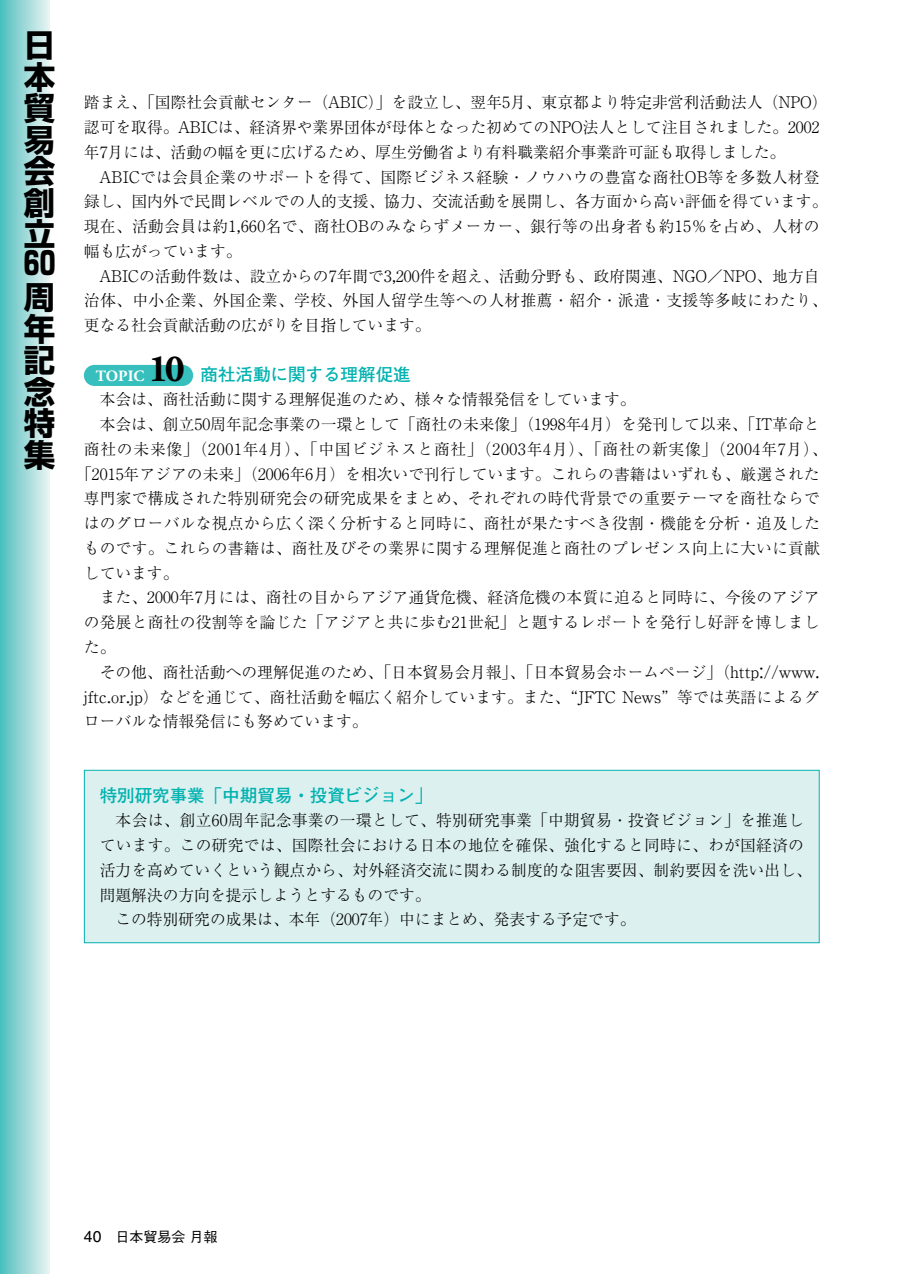
<style>
.page{position:relative;width:902px;height:1274px;background:#fff}
.page>*{position:absolute;margin:0;border:0;box-sizing:border-box;transform-origin:0 0}
.t1{font:700 31.5px/31.5px "Shin Go";color:#000;text-align:justify}
.t2{font:700 31.5px "Shingo Num";color:#000}
.t3{font:700 17.5px "Futo Go B101";color:#00b2b0}
.t4{font:300 15.75px/24.7px "Ryumin";letter-spacing:.005em;color:#000}
.t5{font:300 15.75px "Ryumin";letter-spacing:.05em;color:#000}
.t6{font:700 15.75px "Adobe Garamond";color:#fff}
.t7{font:500 14px "Gothic BBB";color:#000}
.s1{font-family:"Rm Alpha";font-weight:400}
.s2{font-family:"Ryumin Num";font-weight:400}
.s3{font-family:"Adobe Garamond";font-size:38.5px;color:#000}
.s4{font-family:"Helvetica";font-weight:400;font-size:15.75px}
</style>
<div class="page">
<div style="left:84px;top:365px;width:109px;height:21px;background:#37bfbe;border-radius:11px"></div>
<div style="left:85px;top:771px;width:733px;height:171px;background:#dcf0ef"></div>
<div style="left:84px;top:770px;width:735px;height:173px;border:1px solid #00b2b0"></div>
<div style="left:0;top:0;width:50px;height:1274px;background:linear-gradient(to right,#4dbebe,#e8f3f2)"></div>
<h1 class="t1" style="left:24px;top:34px;width:33px">日本貿易会創立</h1>
<h1 class="t2" style="left:24px;top:246px;width:33px">60</h1>
<h1 class="t1" style="left:24px;top:286px;width:33px">周年記念特集</h1>
<p class="t4" style="left:84px;top:92px;width:745px">踏まえ、「国際社会貢献センター（<span class="s1">ABIC</span>）」を設立し、翌年<span class="s2">5</span>月、東京都より特定非営利活動法人（<span class="s1">NPO</span>）認可を取得。<span class="s1">ABIC</span>は、経済界や業界団体が母体となった初めての<span class="s1">NPO</span>法人として注目されました。<span class="s2">2002</span>年<span class="s2">7</span>月には、活動の幅を更に広げるため、厚生労働省より有料職業紹介事業許可証も取得しました。</p>
<p class="t4" style="left:84px;top:166px;width:745px;text-indent:16px"><span class="s1">ABIC</span>では会員企業のサポートを得て、国際ビジネス経験・ノウハウの豊富な商社<span class="s1">OB</span>等を多数人材登録し、国内外で民間レベルでの人的支援、協力、交流活動を展開し、各方面から高い評価を得ています。現在、活動会員は約<span class="s2">1</span><span class="s1">,</span><span class="s2">660</span>名で、商社<span class="s1">OB</span>のみならずメーカー、銀行等の出身者も約<span class="s2">15</span>％を占め、人材の幅も広がっています。</p>
<p class="t4" style="left:84px;top:265px;width:745px;text-indent:16px"><span class="s1">ABIC</span>の活動件数は、設立からの<span class="s2">7</span>年間で<span class="s2">3</span><span class="s1">,</span><span class="s2">200</span>件を超え、活動分野も、政府関連、<span class="s1">NGO</span>／<span class="s1">NPO</span>、地方自治体、中小企業、外国企業、学校、外国人留学生等への人材推薦・紹介・派遣・支援等多岐にわたり、更なる社会貢献活動の広がりを目指しています。</p>
<p class="t6" style="left:96px;top:369px;width:50px">TOPIC</p>
<p class="t3" style="left:148px;top:367px;width:263px"><span class="s3">10</span> 商社活動に関する理解促進</p>
<p class="t4" style="left:100px;top:389px;width:537px">本会は、商社活動に関する理解促進のため、様々な情報発信をしています。</p>
<p class="t4" style="left:100px;top:414px;width:721px">本会は、創立<span class="s2">50</span>周年記念事業の一環として「商社の未来像」（<span class="s2">1998</span>年<span class="s2">4</span>月）を発刊して以来、「<span class="s1">IT</span>革命と</p>
<p class="t5" style="left:84px;top:444px;width:745px">商社の未来像」（<span class="s2">2001</span>年<span class="s2">4</span>月）、「中国ビジネスと商社」（<span class="s2">2003</span>年<span class="s2">4</span>月）、「商社の新実像」（<span class="s2">2004</span>年<span class="s2">7</span>月）、</p>
<p class="t4" style="left:76px;top:464px;width:744px">「<span class="s2">2015</span>年アジアの未来」（<span class="s2">2006</span>年<span class="s2">6</span>月）を相次いで刊行しています。これらの書籍はいずれも、厳選された</p>
<p class="t4" style="left:84px;top:488px;width:737px">専門家で構成された特別研究会の研究成果をまとめ、それぞれの時代背景での重要テーマを商社ならで</p>
<p class="t4" style="left:84px;top:513px;width:737px">はのグローバルな視点から広く深く分析すると同時に、商社が果たすべき役割・機能を分析・追及した</p>
<p class="t4" style="left:84px;top:538px;width:737px">ものです。これらの書籍は、商社及びその業界に関する理解促進と商社のプレゼンス向上に大いに貢献</p>
<p class="t4" style="left:84px;top:563px;width:96px">しています。</p>
<p class="t4" style="left:100px;top:587px;width:721px">また、<span class="s2">2000</span>年<span class="s2">7</span>月には、商社の目からアジア通貨危機、経済危機の本質に迫ると同時に、今後のアジア</p>
<p class="t4" style="left:84px;top:612px;width:737px">の発展と商社の役割等を論じた「アジアと共に歩む<span class="s2">21</span>世紀」と題するレポートを発行し好評を博しまし</p>
<p class="t4" style="left:84px;top:637px;width:33px">た。</p>
<p class="t4" style="left:100px;top:662px;width:721px">その他、商社活動への理解促進のため、「日本貿易会月報」、「日本貿易会ホームページ」（<span class="s1">http://www.</span></p>
<p class="t4" style="left:84px;top:686px;width:737px"><span class="s1">jftc.or.jp</span>）などを通じて、商社活動を幅広く紹介しています。また、“<span class="s1">JFTC News</span>”等では英語によるグ</p>
<p class="t4" style="left:84px;top:711px;width:285px">ローバルな情報発信にも努めています。</p>
<p class="t3" style="left:100px;top:788px;width:334px">特別研究事業「中期貿易・投資ビジョン」</p>
<p class="t4" style="left:116px;top:810px;width:689px">本会は、創立<span class="s2">60</span>周年記念事業の一環として、特別研究事業「中期貿易・投資ビジョン」を推進し</p>
<p class="t4" style="left:100px;top:835px;width:705px">ています。この研究では、国際社会における日本の地位を確保、強化すると同時に、わが国経済の</p>
<p class="t4" style="left:100px;top:860px;width:713px">活力を高めていくという観点から、対外経済交流に関わる制度的な阻害要因、制約要因を洗い出し、</p>
<p class="t4" style="left:100px;top:885px;width:332px">問題解決の方向を提示しようとするものです。</p>
<p class="t4" style="left:115px;top:909px;width:521px">この特別研究の成果は、本年（<span class="s2">2007</span>年）中にまとめ、発表する予定です。</p>
<p class="t7" style="left:84px;top:1231px;width:135px"><span class="s4">40</span> 日本貿易会月報</p>
</div>
